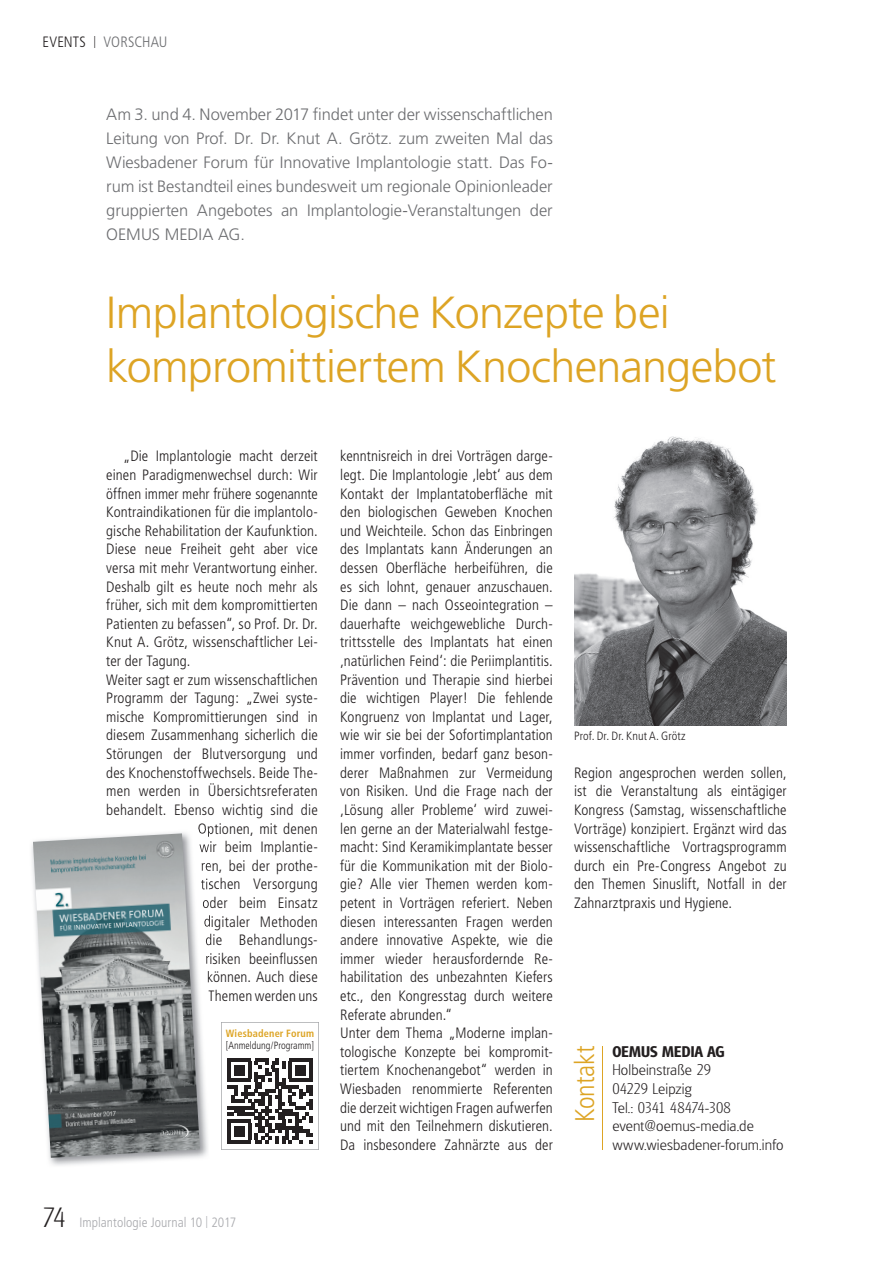
<style>
.page{position:relative;width:893px;height:1263px;background:#fff}
.page>*{position:absolute;margin:0;border:0;box-sizing:border-box;transform-origin:0 0}
.t1{font:300 45px/54px "Frutiger";letter-spacing:-.015em;color:#dda424}
.t2{font:300 condensed 27px "Frutiger";letter-spacing:-.01em;color:#dda424}
.t3{font:300 16.5px/24px "Frutiger";letter-spacing:-.005em;color:#6c6d70;text-align:justify}
.t4{font:300 condensed 15px/18.6px "Frutiger";letter-spacing:.005em;color:#231f20}
.t5{font:200 15px/18.6px "Glasgow";letter-spacing:.005em;color:#231f20}
.t6{font:300 condensed 15px "Frutiger";letter-spacing:.01em;color:#6c6d70}
.t7{font:600 15px "Glasgow";letter-spacing:.01em;color:#231f20}
.t8{font:300 condensed 13.5px "Frutiger";letter-spacing:.005em;color:#a8a9ad}
.t9{font:300 condensed 12px "Frutiger";letter-spacing:.01em;color:#231f20}
.t10{font:300 condensed 10.5px "Frutiger";letter-spacing:-.005em;color:#231f20;scale:.96 1}
.t11{font:700 condensed 10.5px "Frutiger";letter-spacing:.015em;color:#dda424}
.s1{color:#231f20}
.s2{font-size:12px;color:#231f20}
.s3{font-family:"Glasgow";font-weight:200;font-stretch:normal;font-size:27px;color:#231f20}
.s4{font-size:12px}
</style>
<div class="page">
<img style="left:574px;top:436px;width:213px;height:289px">
<hr style="left:602px;top:1046px;width:1px;height:104px;background:#dda424">
<img style="left:31px;top:830px;width:178px;height:336px">
<svg style="left:199px;top:830px;width:10px;height:7px"></svg>
<img style="left:200px;top:841px;width:9px;height:14px">
<img style="left:202px;top:859px;width:7px;height:15px">
<img style="left:201px;top:878px;width:8px;height:15px">
<svg style="left:203px;top:897px;width:6px;height:11px"></svg>
<img style="left:204px;top:915px;width:5px;height:15px">
<img style="left:206px;top:934px;width:3px;height:14px">
<svg style="left:206px;top:952px;width:3px;height:12px"></svg>
<img style="left:33px;top:833px;width:167px;height:325px">
<svg style="left:221px;top:1022px;width:98px;height:128px"></svg>
<p class="t6" style="left:43px;top:34px;width:127px"><span class="s1">EVENTS</span> <span class="s2">|</span> VORSCHAU</p>
<p class="t3" style="left:106px;top:103px;width:448px">Am 3. und 4. November 2017 findet unter der wissenschaftlichen Leitung von Prof. Dr. Dr. Knut A. Grötz. zum zweiten Mal das Wiesbadener Forum für Innovative Implantologie statt. Das Fo&shy;rum ist Bestandteil eines bundesweit um regionale Opinionleader gruppierten Angebotes an Implantologie-Veranstaltungen der OEMUS MEDIA AG.</p>
<h1 class="t1" style="left:106px;top:286px;width:672px">Implantologische Konzepte bei kompromittiertem Knochenangebot</h1>
<p class="t4" style="left:123px;top:447px;width:196px">„Die Implantologie macht derzeit</p>
<p class="t4" style="left:106px;top:466px;width:213px">einen Paradigmenwechsel durch: Wir</p>
<p class="t4" style="left:106px;top:484px;width:213px">öffnen immer mehr frühere sogenannte</p>
<p class="t4" style="left:106px;top:503px;width:213px">Kontraindikationen für die implantolo-</p>
<p class="t4" style="left:106px;top:522px;width:213px">gische Rehabilitation der Kaufunktion.</p>
<p class="t4" style="left:106px;top:540px;width:213px">Diese neue Freiheit geht aber vice</p>
<p class="t4" style="left:106px;top:559px;width:213px">versa mit mehr Verantwortung einher.</p>
<p class="t4" style="left:106px;top:577px;width:213px">Deshalb gilt es heute noch mehr als</p>
<p class="t4" style="left:106px;top:596px;width:213px">früher, sich mit dem kompromittierten</p>
<p class="t4" style="left:106px;top:615px;width:213px">Patienten zu befassen“, so Prof. Dr. Dr.</p>
<p class="t4" style="left:106px;top:633px;width:213px">Knut A. Grötz, wissenschaftlicher Lei-</p>
<p class="t4" style="left:106px;top:652px;width:86px">ter der Tagung.</p>
<p class="t4" style="left:106px;top:670px;width:213px">Weiter sagt er zum wissenschaftlichen</p>
<p class="t4" style="left:106px;top:689px;width:213px">Programm der Tagung: „Zwei syste-</p>
<p class="t4" style="left:106px;top:708px;width:213px">mische Kompromittierungen sind in</p>
<p class="t4" style="left:106px;top:726px;width:213px">diesem Zusammenhang sicherlich die</p>
<p class="t4" style="left:106px;top:745px;width:213px">Störungen der Blutversorgung und</p>
<p class="t4" style="left:106px;top:763px;width:213px">des Knochenstoffwechsels. Beide The-</p>
<p class="t4" style="left:106px;top:782px;width:213px">men werden in Übersichtsreferaten</p>
<p class="t4" style="left:106px;top:801px;width:213px">behandelt. Ebenso wichtig sind die</p>
<p class="t4" style="left:198px;top:819px;width:122px">Optionen, mit denen</p>
<p class="t4" style="left:199px;top:838px;width:120px">wir beim Implantie-</p>
<p class="t4" style="left:201px;top:856px;width:119px">ren, bei der prothe-</p>
<p class="t4" style="left:201px;top:875px;width:119px">tischen Versorgung</p>
<p class="t4" style="left:202px;top:894px;width:117px">oder beim Einsatz</p>
<p class="t4" style="left:204px;top:912px;width:115px">digitaler Methoden</p>
<p class="t4" style="left:205px;top:931px;width:114px">die Behandlungs-</p>
<p class="t4" style="left:205px;top:949px;width:114px">risiken beeinflussen</p>
<p class="t4" style="left:207px;top:968px;width:112px">können. Auch diese</p>
<p class="t4" style="left:208px;top:987px;width:111px">Themen werden uns</p>
<p class="t11" style="left:226px;top:1027px;width:90px">Wiesbadener Forum</p>
<p class="t10" style="left:226px;top:1039px;width:94px">[Anmeldung/Programm]</p>
<p class="t4" style="left:340px;top:447px;width:214px">kenntnisreich in drei Vorträgen darge&shy;legt. Die Implantologie ‚lebt‘ aus dem Kontakt der Implantatoberfläche mit den biologischen Geweben Knochen und Weichteile. Schon das Einbringen des Implantats kann Änderungen an dessen Oberfläche herbeiführen, die es sich lohnt, genauer anzuschauen.<br>Die dann – nach Osseointegration – dauerhafte weichgewebliche Durch&shy;trittsstelle des Implantats hat einen ‚natürlichen Feind‘: die Periimplantitis.<br>Prävention und Therapie sind hierbei die wichtigen Player! Die fehlende Kongruenz von Implantat und Lager, wie wir sie bei der Sofortimplantation immer vorfinden, bedarf ganz beson&shy;derer Maßnahmen zur Vermeidung von Risiken. Und die Frage nach der ‚Lösung aller Probleme‘ wird zuwei&shy;len gerne an der Materialwahl festge&shy;macht: Sind Keramikimplantate besser für die Kommunikation mit der Biolo&shy;gie? Alle vier Themen werden kom&shy;petent in Vorträgen referiert. Neben diesen interessanten Fragen werden andere innovative Aspekte, wie die immer wieder herausfordernde Re&shy;habilitation des unbezahnten Kiefers etc., den Kongresstag durch weitere Referate abrunden.“<br>Unter dem Thema „Moderne implan&shy;tologische Konzepte bei kompromit&shy;tiertem Knochenangebot“ werden in Wiesbaden renommierte Referenten die derzeit wichtigen Fragen aufwerfen und mit den Teilnehmern diskutieren.<br>Da insbesondere Zahnärzte aus der</p>
<p class="t9" style="left:574px;top:729px;width:113px">Prof. Dr. Dr. Knut A. Grötz</p>
<p class="t4" style="left:574px;top:763px;width:214px;text-align:justify">Region angesprochen werden sollen, ist die Veranstaltung als eintägiger Kongress (Samstag, wissenschaftliche Vorträge) konzipiert. Ergänzt wird das wissenschaftliche Vortragsprogramm durch ein Pre-Congress Angebot zu den Themen Sinuslift, Notfall in der Zahnarztpraxis und Hygiene.</p>
<h2 class="t2" style="left:570px;top:1122px;width:77px;rotate:-90deg">Kontakt</h2>
<p class="t7" style="left:612px;top:1042px;width:114px">OEMUS MEDIA AG</p>
<p class="t5" style="left:612px;top:1061px;width:173px">Holbeinstraße 29<br>04229 Leipzig<br>Tel.: 0341 48474-308 event@oemus-media.de www.wiesbadener-forum.info</p>
<p class="t8" style="left:43px;top:1214px;width:195px"><span class="s3">74</span> Implantologie Journal 10 <span class="s4">|</span> 2017</p>
</div>
